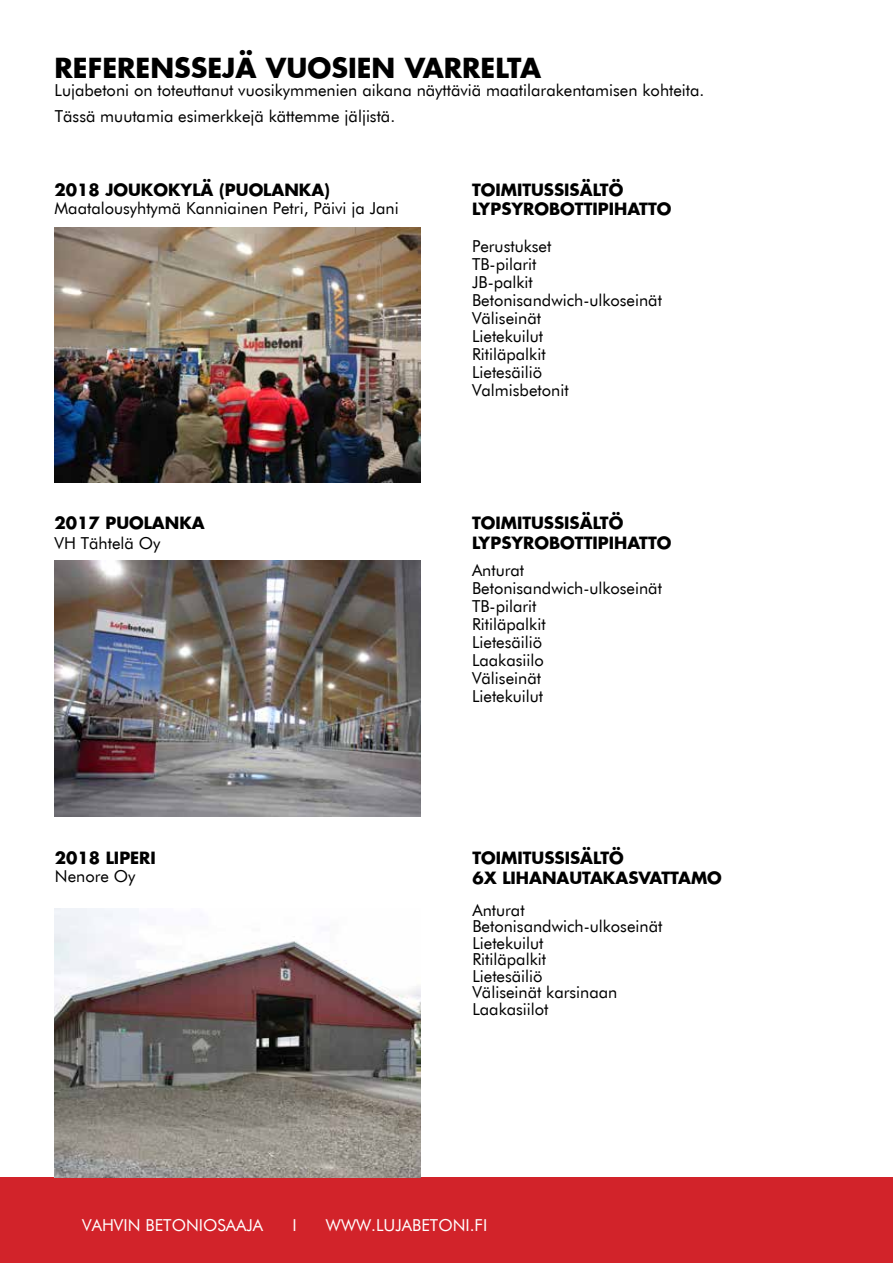
<style>
.page{position:relative;width:893px;height:1263px;background:#fff}
.page>*{position:absolute;margin:0;border:0;box-sizing:border-box;transform-origin:0 0}
.t1{font:700 27px "Futura";color:#000}
.t2{font:16.5px/18px "Futura BT";color:#000}
.t3{font:700 16.5px/19.8px "Futura";color:#000}
.t4{font:16.5px "Futura BT";color:#fff}
</style>
<div class="page">
<div style="left:0;top:1178px;width:893px;height:85px;background:#d2232a"></div>
<img style="left:54px;top:227px;width:366px;height:256px">
<img style="left:54px;top:908px;width:367px;height:270px">
<img style="left:55px;top:561px;width:366px;height:255px">
<h1 class="t1" style="left:54px;top:49px;width:488px">REFERENSSEJÄ VUOSIEN VARRELTA</h1>
<p class="t2" style="left:54px;top:81px;width:651px">Lujabetoni on toteuttanut vuosikymmenien aikana näyttäviä maatilarakentamisen kohteita.</p>
<p class="t2" style="left:55px;top:107px;width:342px">Tässä muutamia esimerkkejä kättemme jäljistä.</p>
<p class="t3" style="left:54px;top:179px;width:277px">2018 JOUKOKYLÄ (PUOLANKA)</p>
<p class="t2" style="left:54px;top:199px;width:346px">Maatalousyhtymä Kanniainen Petri, Päivi ja Jani</p>
<p class="t3" style="left:472px;top:179px;width:201px">TOIMITUSSISÄLTÖ<br>LYPSYROBOTTIPIHATTO</p>
<p class="t2" style="left:472px;top:237px;width:191px">Perustukset<br>TB-pilarit<br>JB-palkit<br>Betonisandwich-ulkoseinät<br>Väliseinät<br>Lietekuilut<br>Ritiläpalkit<br>Lietesäiliö<br>Valmisbetonit</p>
<p class="t3" style="left:54px;top:513px;width:152px">2017 PUOLANKA</p>
<p class="t2" style="left:54px;top:534px;width:107px">VH Tähtelä Oy</p>
<p class="t3" style="left:472px;top:513px;width:201px">TOIMITUSSISÄLTÖ<br>LYPSYROBOTTIPIHATTO</p>
<p class="t2" style="left:472px;top:561px;width:191px">Anturat<br>Betonisandwich-ulkoseinät<br>TB-pilarit<br>Ritiläpalkit<br>Lietesäiliö<br>Laakasiilo<br>Väliseinät<br>Lietekuilut</p>
<p class="t3" style="left:55px;top:848px;width:102px">2018 LIPERI</p>
<p class="t2" style="left:55px;top:867px;width:82px">Nenore Oy</p>
<p class="t3" style="left:472px;top:848px;width:251px">TOIMITUSSISÄLTÖ<br>6X LIHANAUTAKASVATTAMO</p>
<p class="t2" style="left:472px;top:901px;width:191px;line-height:16.5px">Anturat<br>Betonisandwich-ulkoseinät<br>Lietekuilut<br>Ritiläpalkit<br>Lietesäiliö<br>Väliseinät karsinaan<br>Laakasiilot</p>
<p class="t4" style="left:82px;top:1215px;width:183px">VAHVIN BETONIOSAAJA</p>
<p class="t4" style="left:292px;top:1215px;width:6px">I</p>
<p class="t4" style="left:326px;top:1215px;width:163px">WWW.LUJABETONI.FI</p>
</div>
